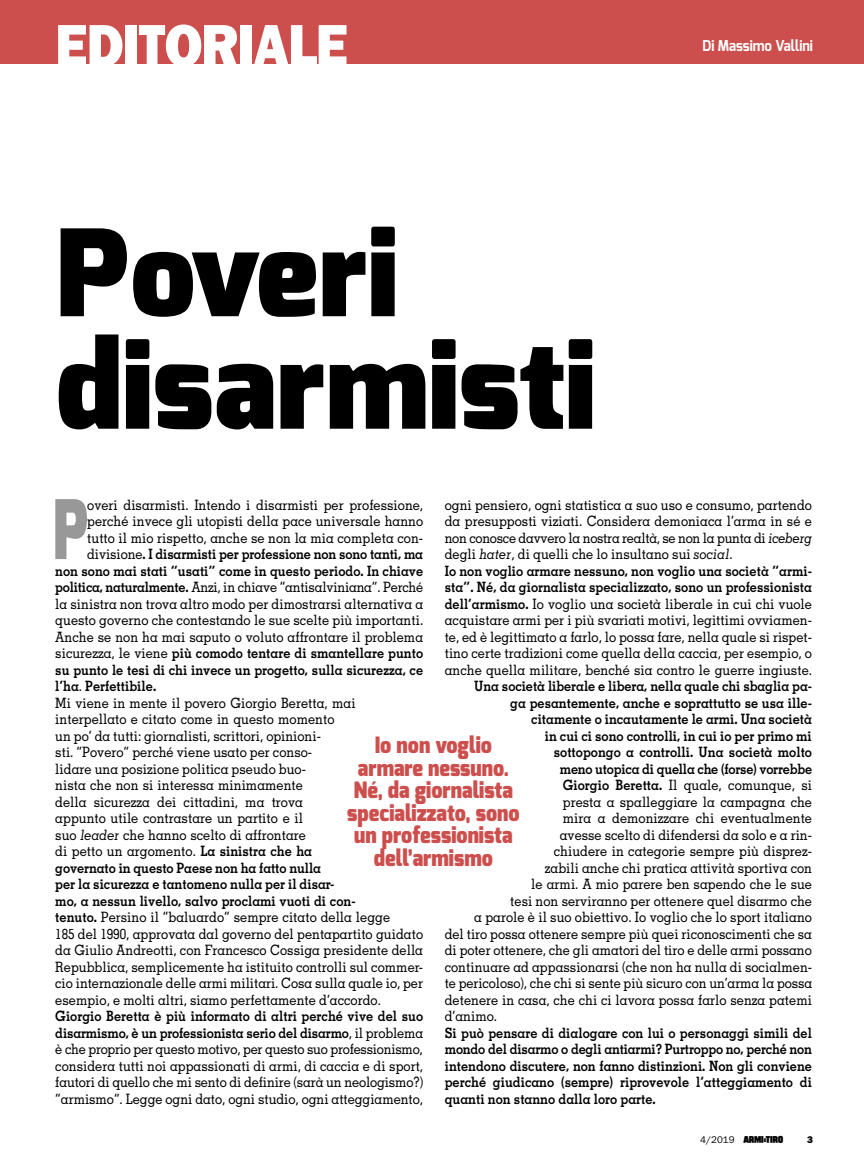
<style>
.page{position:relative;width:864px;height:1174px;background:#fff}
.page>*{position:absolute;margin:0;border:0;box-sizing:border-box;transform-origin:0 0}
.t1{font:900 120px/112.5px "Exo";color:#000}
.t2{font:900 81.9px "Exo";color:#989898;scale:.7 1}
.t3{font:800 60px "Franklin Gothic";letter-spacing:-.02em;color:#fff;scale:.9 1}
.t4{font:900 22.5px/22.5px "Exo";color:#cd4f4d;text-align:center;scale:.9 1}
.t5{font:700 15px "Exo";color:#fff;scale:.9 1}
.t6{font:500 14.25px/16.5px "Memphis";color:#000;text-align:justify;scale:.9 1}
.t7{font:700 14.25px/16.5px "Memphis";color:#000;text-align:justify;scale:.9 1}
.t8{font:500 14.25px "Memphis";letter-spacing:-.02em;color:#000;scale:.9 1}
.t9{font:9.75px "Franklin Gothic";color:#000}
.t10{font:800 9.75px "Franklin Gothic";color:#000}
.s1{font-style:italic}
.s2{font-weight:700}
.s3{font-weight:500}
.s4{font-family:"Edisport";font-size:9px}
</style>
<div class="page">
<div style="left:0;top:0;width:863px;height:64px;background:#cd4f4d"></div>
<h3 class="t3" style="left:55px;top:10px;width:327px">EDITORIALE</h3>
<h1 class="t1" style="left:55px;top:219px;width:541px">Poveri disarmisti</h1>
<p class="t5" style="left:702px;top:36px;width:124px">Di Massimo Vallini</p>
<h2 class="t2" style="left:53px;top:477px;width:52px">P</h2>
<p class="t6" style="left:87px;top:496px;width:374px">overi disarmisti. Intendo i disarmisti per professione,</p>
<p class="t6" style="left:444px;top:496px;width:409px;text-align:left">ogni pensiero, ogni statistica a suo uso e consumo, partendo da presupposti viziati. Considera demoniaca l’arma in sé e non conosce davvero la nostra realtà, se non la punta di <span class="s1">iceberg </span>degli <span class="s1">hater</span>, di quelli che lo insultano sui <span class="s1">social</span>.<br><span class="s2">Io non voglio armare nessuno, non voglio una società “armi&shy;sta”. Né, da giornalista specializzato, sono un professionista dell’armismo.</span> Io voglio una società liberale in cui chi vuole acquistare armi per i più svariati motivi, legittimi ovviamen&shy;te, ed è legittimato a farlo, lo possa fare, nella quale si rispet&shy;tino certe tradizioni come quella della caccia, per esempio, o anche quella militare, benché sia contro le guerre ingiuste.</p>
<p class="t7" style="left:474px;top:677px;width:377px">Una società liberale e libera, nella quale chi sbaglia pa-</p>
<p class="t7" style="left:510px;top:694px;width:337px">ga pesantemente, anche e soprattutto se usa ille-</p>
<p class="t7" style="left:531px;top:710px;width:313px">citamente o incautamente le armi. Una società</p>
<p class="t7" style="left:544px;top:727px;width:298px">in cui ci sono controlli, in cui io per primo mi</p>
<p class="t7" style="left:553px;top:743px;width:288px">sottopongo a controlli. Una società molto</p>
<p class="t7" style="left:559px;top:760px;width:282px">meno utopica di quella che (forse) vorrebbe</p>
<p class="t6" style="left:562px;top:777px;width:278px"><span class="s2">Giorgio Beretta.</span> Il quale, comunque, si</p>
<p class="t6" style="left:562px;top:793px;width:278px">presta a spalleggiare la campagna che</p>
<p class="t6" style="left:562px;top:810px;width:278px">mira a demonizzare chi eventualmente</p>
<p class="t6" style="left:559px;top:826px;width:281px">avesse scelto di difendersi da solo e a rin-</p>
<p class="t6" style="left:553px;top:843px;width:288px">chiudere in categorie sempre più disprez-</p>
<p class="t6" style="left:544px;top:859px;width:298px">zabili anche chi pratica attività sportiva con</p>
<p class="t6" style="left:531px;top:876px;width:313px">le armi. A mio parere ben sapendo che le sue</p>
<p class="t6" style="left:510px;top:892px;width:337px">tesi non serviranno per ottenere quel disarmo che</p>
<p class="t6" style="left:474px;top:909px;width:376px">a parole è il suo obiettivo. Io voglio che lo sport italiano</p>
<p class="t6" style="left:444px;top:925px;width:409px">del tiro possa ottenere sempre più quei riconoscimenti che sa</p>
<p class="t6" style="left:444px;top:942px;width:409px">di poter ottenere, che gli amatori del tiro e delle armi possano</p>
<p class="t6" style="left:444px;top:958px;width:409px">continuare ad appassionarsi (che non ha nulla di socialmen-</p>
<p class="t6" style="left:444px;top:975px;width:409px">te pericoloso), che chi si sente più sicuro con un’arma la possa</p>
<p class="t6" style="left:444px;top:991px;width:409px">detenere in casa, che chi ci lavora possa farlo senza patemi</p>
<p class="t6" style="left:444px;top:1008px;width:60px">d’animo.</p>
<p class="t7" style="left:444px;top:1024px;width:409px">Si può pensare di dialogare con lui o personaggi simili del mondo del disarmo o degli antiarmi? Purtroppo no, perché non intendono discutere, non fanno distinzioni. Non gli conviene perché giudicano (sempre) riprovevole l’atteggiamento di quanti non stanno dalla loro parte.</p>
<p class="t6" style="left:87px;top:512px;width:374px">perché invece gli utopisti della pace universale hanno</p>
<p class="t6" style="left:87px;top:529px;width:374px">tutto il mio rispetto, anche se non la mia completa con-</p>
<p class="t7" style="left:87px;top:545px;width:374px"><span class="s3">divisione</span>. I disarmisti per professione non sono tanti, ma</p>
<p class="t7" style="left:55px;top:562px;width:410px">non sono mai stati “usati” come in questo periodo. In chiave</p>
<p class="t8" style="left:55px;top:578px;width:410px"><span class="s2">politica, naturalmente.</span> Anzi, in chiave “antisalviniana”. Perché</p>
<p class="t6" style="left:55px;top:595px;width:410px">la sinistra non trova altro modo per dimostrarsi alternativa a</p>
<p class="t6" style="left:55px;top:611px;width:410px">questo governo che contestando le sue scelte più importanti.</p>
<p class="t6" style="left:55px;top:628px;width:410px">Anche se non ha mai saputo o voluto affrontare il problema</p>
<p class="t7" style="left:55px;top:644px;width:410px"><span class="s3">sicurezza, le viene</span> più comodo tentare di smantellare punto</p>
<p class="t7" style="left:55px;top:661px;width:410px">su punto le tesi di chi invece un progetto, sulla sicurezza, ce</p>
<p class="t7" style="left:55px;top:677px;width:114px">l’ha<span class="s3">.</span> Perfettibile.</p>
<p class="t6" style="left:55px;top:694px;width:335px">Mi viene in mente il povero Giorgio Beretta, mai</p>
<p class="t6" style="left:55px;top:710px;width:311px">interpellato e citato come in questo momento</p>
<p class="t6" style="left:55px;top:727px;width:296px">un po’ da tutti: giornalisti, scrittori, opinioni-</p>
<p class="t6" style="left:55px;top:743px;width:287px">sti. “Povero” perché viene usato per conso-</p>
<p class="t6" style="left:55px;top:760px;width:280px">lidare una posizione politica pseudo buo-</p>
<p class="t6" style="left:55px;top:777px;width:276px">nista che non si interessa minimamente</p>
<p class="t6" style="left:55px;top:793px;width:277px">della sicurezza dei cittadini, ma trova</p>
<p class="t6" style="left:55px;top:810px;width:277px">appunto utile contrastare un partito e il</p>
<p class="t6" style="left:55px;top:826px;width:280px">suo <span class="s1">leader</span> che hanno scelto di affrontare</p>
<p class="t6" style="left:55px;top:843px;width:286px">di petto un argomento. <span class="s2">La sinistra che ha</span></p>
<p class="t7" style="left:55px;top:859px;width:297px">governato in questo Paese non ha fatto nulla</p>
<p class="t7" style="left:55px;top:875px;width:311px">per la sicurezza e tantomeno nulla per il disar-</p>
<p class="t7" style="left:55px;top:892px;width:335px">mo, a nessun livello, salvo proclami vuoti di con-</p>
<p class="t6" style="left:55px;top:909px;width:373px"><span class="s2">tenuto.</span> Persino il “baluardo” sempre citato della legge</p>
<p class="t6" style="left:55px;top:925px;width:410px">185 del 1990, approvata dal governo del pentapartito guidato</p>
<p class="t6" style="left:55px;top:942px;width:410px">da Giulio Andreotti, con Francesco Cossiga presidente della</p>
<p class="t6" style="left:55px;top:958px;width:410px">Repubblica, semplicemente ha istituito controlli sul commer-</p>
<p class="t6" style="left:55px;top:975px;width:410px">cio internazionale delle armi militari. Cosa sulla quale io, per</p>
<p class="t6" style="left:55px;top:991px;width:363px">esempio, e molti altri, siamo perfettamente d’accordo.</p>
<p class="t6" style="left:55px;top:1008px;width:410px"><span class="s2">Giorgio Beretta è più informato di altri perché vive del suo disarmismo, è un professionista serio del disarmo</span>, il problema è che proprio per questo motivo, per questo suo professionismo, considera tutti noi appassionati di armi, di caccia e di sport, fautori di quello che mi sento di definire (sarà un neologismo?) “armismo”. Legge ogni dato, ogni studio, ogni atteggiamento,</p>
<h3 class="t4" style="left:347px;top:734px;width:193px">Io non voglio armare nessuno.<br>Né, da giornalista specializzato, sono un professionista dell’armismo</h3>
<p class="t9" style="left:700px;top:1134px;width:84px">4/2019 <span class="s4">T</span></p>
<p class="t10" style="left:806px;top:1134px;width:7px">3</p>
</div>
